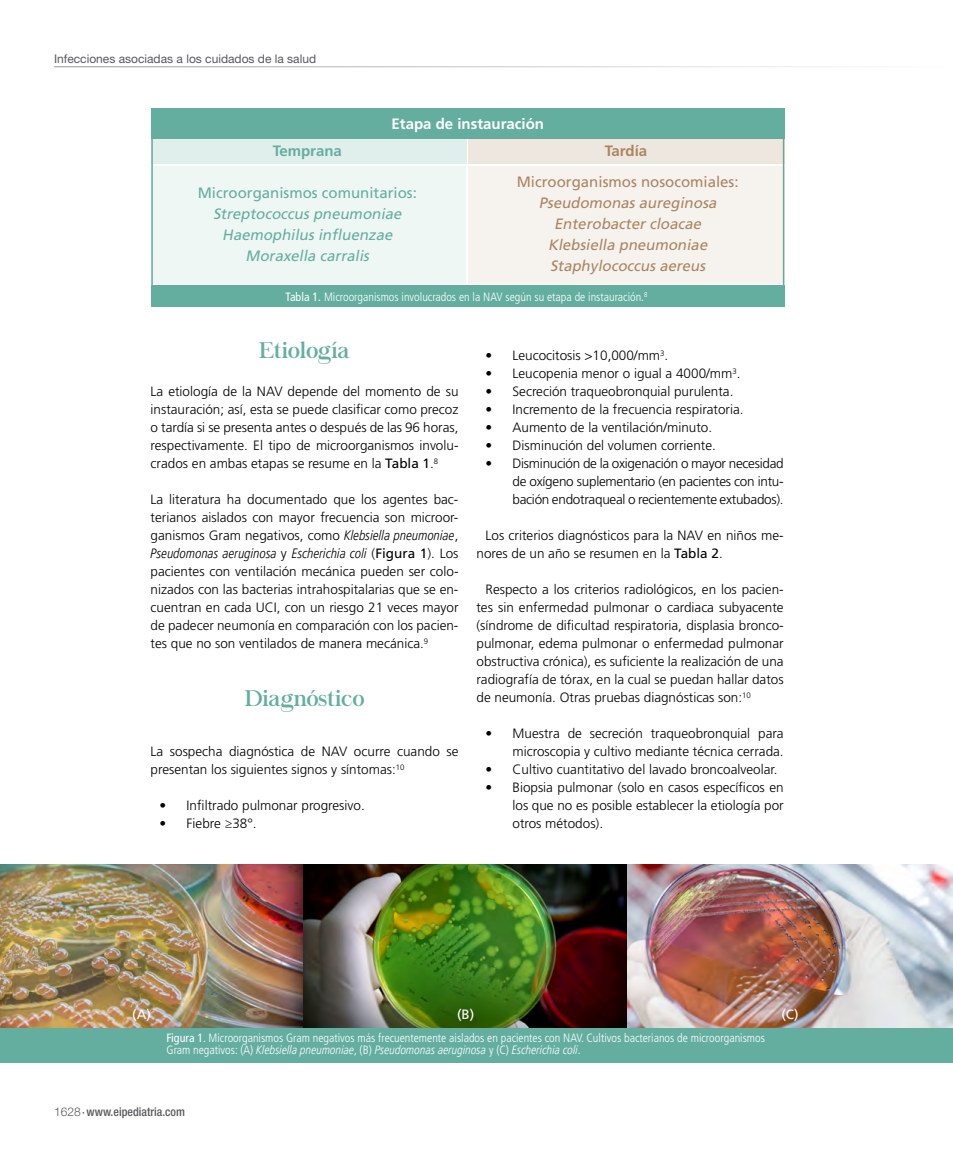
<style>
.page{position:relative;width:953px;height:1170px;background:#fff}
.page>*{position:absolute;margin:0;border:0;box-sizing:border-box;transform-origin:0 0}
.t1{font:22.5px "Chapaza";color:#64aea0}
.t2{font:italic 15px/21px "Frutiger LT Std";color:#ab8561;text-align:center}
.t3{font:italic 15px/21px "Frutiger LT Std";color:#64aea0;text-align:center}
.t4{font:15px "Frutiger LT Std";color:#64aea0}
.t5{font:15px "Frutiger LT Std";color:#ab8561}
.t6{font:700 15px "Frutiger LT Std";color:#fff}
.t7{font:700 15px "Frutiger LT Std";color:#64aea0}
.t8{font:700 15px "Frutiger LT Std";color:#ab8561}
.t9{font:300 13.5px/18px "Frutiger LT Std";color:#000;text-align:justify}
.t10{font:13.5px "Frutiger LTW04 48 Light Cond It";color:#000}
.t11{font:13.5px "Frutiger LT Std";color:#fff}
.t12{font:300 condensed 12px "Frutiger LT Std";color:#fff}
.t13{font:12px "Frutiger LTW04 48 Light Cond It";color:#fff}
.t14{font:12px "Helvetica Neue LT Std";color:#58595b}
.t15{font:500 condensed 12px "Helvetica Neue LT Std";color:#58595b}
.s1{font-weight:400}
.s2{font-family:"Frutiger LTW04 48 Light Cond It";font-weight:400}
.s3{font-family:"Frutiger LT Std";font-weight:300}
.s4{font-family:"Frutiger LT Std"}
.s5{font-family:"Frutiger LT Std";font-weight:300;font-stretch:condensed}
.s6{font-weight:300;font-stretch:normal}
.s7{font-family:"Minion Pro";font-weight:400;font-stretch:normal}
</style>
<div class="page">
<hr style="left:54px;top:66px;width:898px;height:1px;background:#939598">
<div style="left:151px;top:285px;width:633px;height:21px;background:#64aea0"></div>
<div style="left:151px;top:108px;width:633px;height:30px;background:#64aea0"></div>
<div style="left:151px;top:138px;width:315px;height:26px;background:#e0efec"></div>
<div style="left:151px;top:166px;width:315px;height:117px;background:#eff7f5"></div>
<div style="left:468px;top:166px;width:316px;height:117px;background:#f6f3ef"></div>
<div style="left:468px;top:138px;width:316px;height:26px;background:#eee7e0"></div>
<div style="left:0;top:1026px;width:952px;height:36px;background:#64aea0"></div>
<img style="left:0;top:864px;width:952px;height:162px">
<p class="t14" style="left:54px;top:51px;width:264px">Infecciones asociadas a los cuidados de la salud</p>
<p class="t7" style="left:273px;top:142px;width:71px">Temprana</p>
<p class="t6" style="left:391px;top:115px;width:154px">Etapa de instauración</p>
<p class="t8" style="left:605px;top:142px;width:44px">Tardía</p>
<p class="t4" style="left:198px;top:184px;width:221px">Microorganismos comunitarios:</p>
<p class="t3" style="left:213px;top:203px;width:193px">Streptococcus pneumoniae<br>Haemophilus influenzae<br>Moraxella carralis</p>
<p class="t5" style="left:516px;top:173px;width:223px">Microorganismos nosocomiales:</p>
<p class="t2" style="left:539px;top:192px;width:182px">Pseudomonas aureginosa<br>Enterobacter cloacae<br>Klebsiella pneumoniae<br>Staphylococcus aereus</p>
<p class="t12" style="left:285px;top:290px;width:363px"><span class="s1">Tabla 1.</span> Microorganismos involucrados en la NAV según su etapa de instauración.<sup>8</sup></p>
<h1 class="t1" style="left:259px;top:337px;width:92px">Etiología</h1>
<p class="t9" style="left:151px;top:383px;width:309px">La etiología de la NAV depende del momento de su instauración; así, esta se puede clasificar como precoz o tardía si se presenta antes o después de las 96 horas, respectivamente. El tipo de microorganismos involu&shy;crados en ambas etapas se resume en la <span class="s1">Tabla 1</span>.<sup>8</sup></p>
<p class="t9" style="left:151px;top:491px;width:309px">La literatura ha documentado que los agentes bac&shy;terianos aislados con mayor frecuencia son microor&shy;ganismos Gram negativos, como <span class="s2">Klebsiella pneumoniae</span>,</p>
<p class="t10" style="left:151px;top:546px;width:309px">Pseudomonas aeruginosa <span class="s3">y</span> Escherichia coli <span class="s3">(</span><span class="s4">Figura 1</span><span class="s3">). Los</span></p>
<p class="t9" style="left:151px;top:563px;width:309px">pacientes con ventilación mecánica pueden ser colo&shy;nizados con las bacterias intrahospitalarias que se en&shy;cuentran en cada UCI, con un riesgo 21 veces mayor de padecer neumonía en comparación con los pacien&shy;tes que no son ventilados de manera mecánica.<sup>9</sup></p>
<h1 class="t1" style="left:245px;top:684px;width:121px">Diagnóstico</h1>
<p class="t9" style="left:151px;top:743px;width:309px">La sospecha diagnóstica de NAV ocurre cuando se presentan los siguientes signos y síntomas:<sup>10</sup></p>
<p class="t9" style="left:160px;top:797px;width:207px">• Infiltrado pulmonar progresivo.</p>
<p class="t9" style="left:160px;top:815px;width:98px">• Fiebre ≥38°.</p>
<p class="t9" style="left:485px;top:347px;width:184px">• Leucocitosis &gt;10,000/mm<sup>3</sup>.</p>
<p class="t9" style="left:485px;top:365px;width:256px">• Leucopenia menor o igual a 4000/mm<sup>3</sup>.</p>
<p class="t9" style="left:485px;top:383px;width:249px">• Secreción traqueobronquial purulenta.</p>
<p class="t9" style="left:485px;top:401px;width:260px">• Incremento de la frecuencia respiratoria.</p>
<p class="t9" style="left:485px;top:419px;width:228px">• Aumento de la ventilación/minuto.</p>
<p class="t9" style="left:485px;top:437px;width:232px">• Disminución del volumen corriente.</p>
<p class="t9" style="left:512px;top:455px;width:273px;text-indent:-27px">• Disminución de la oxigenación o mayor necesidad de oxígeno suplementario (en pacientes con intu&shy;bación endotraqueal o recientemente extubados).</p>
<p class="t9" style="left:476px;top:527px;width:309px;text-indent:9px">Los criterios diagnósticos para la NAV en niños me&shy;nores de un año se resumen en la <span class="s1">Tabla 2</span>.</p>
<p class="t9" style="left:476px;top:581px;width:309px;text-indent:9px">Respecto a los criterios radiológicos, en los pacien&shy;tes sin enfermedad pulmonar o cardiaca subyacente (síndrome de dificultad respiratoria, displasia bronco&shy;pulmonar, edema pulmonar o enfermedad pulmonar obstructiva crónica), es suficiente la realización de una radiografía de tórax, en la cual se puedan hallar datos de neumonía. Otras pruebas diagnósticas son:<sup>10</sup></p>
<p class="t9" style="left:485px;top:725px;width:300px;text-align:right">• Muestra de secreción traqueobronquial para microscopia y cultivo mediante técnica cerrada.</p>
<p class="t9" style="left:485px;top:761px;width:293px">• Cultivo cuantitativo del lavado broncoalveolar.</p>
<p class="t9" style="left:512px;top:779px;width:273px;text-indent:-27px">• Biopsia pulmonar (solo en casos específicos en los que no es posible establecer la etiología por otros métodos).</p>
<p class="t11" style="left:132px;top:1006px;width:20px">(A)</p>
<p class="t11" style="left:457px;top:1006px;width:19px">(B)</p>
<p class="t11" style="left:781px;top:1006px;width:19px">(C)</p>
<p class="t12" style="left:166px;top:1031px;width:600px"><span class="s1">Figura 1</span>. Microorganismos Gram negativos más frecuentemente aislados en pacientes con NAV. Cultivos bacterianos de microorganismos</p>
<p class="t13" style="left:166px;top:1043px;width:416px"><span class="s5">Gram negativos: (A)</span> Klebsiella pneumoniae<span class="s5">, (B)</span> Pseudomonas aeruginosa <span class="s5">y (C)</span> Escherichia coli<span class="s5">.</span></p>
<p class="t15" style="left:54px;top:1104px;width:132px"><span class="s6">1628</span><span class="s7">·</span> www.eipediatria.com</p>
</div>
